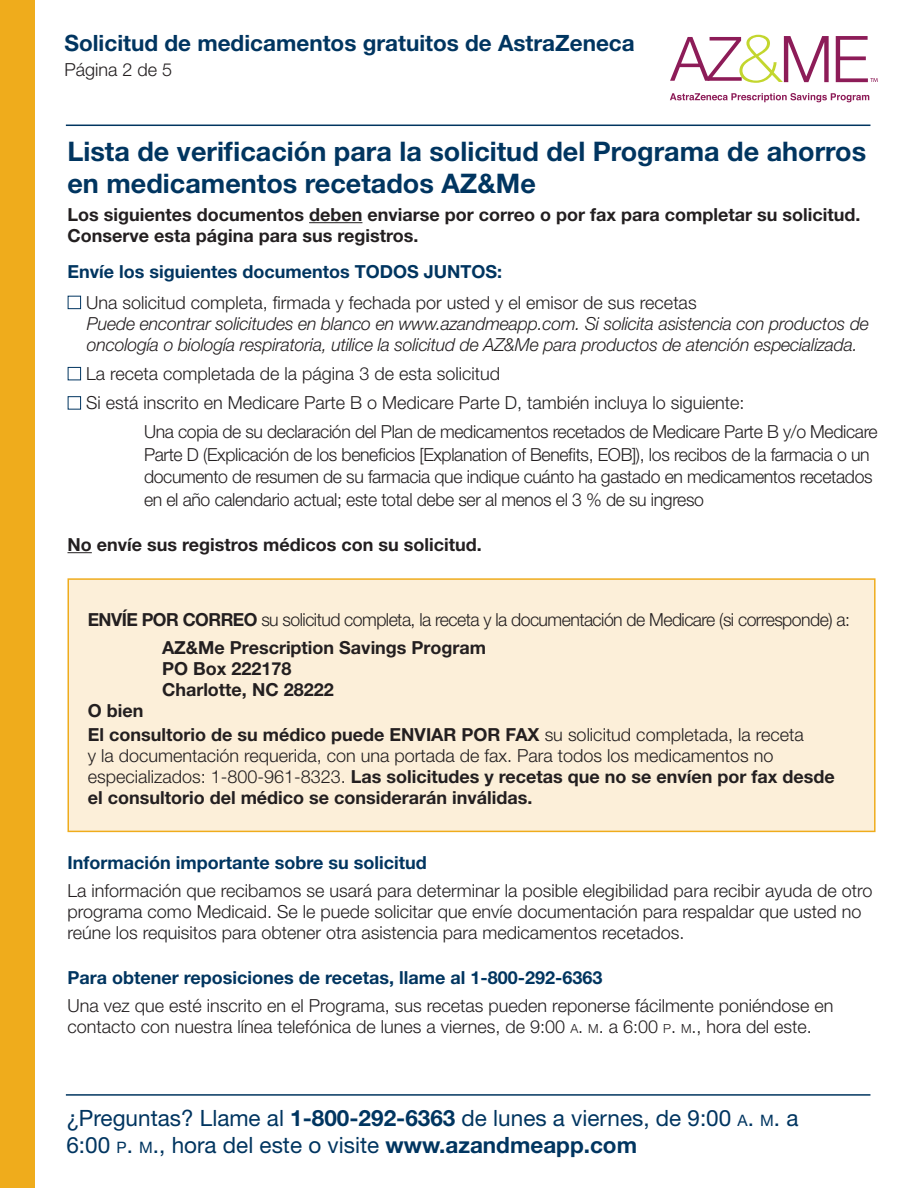
<style>
.page{position:relative;width:918px;height:1188px;background:#fff}
.page>*{position:absolute;margin:0;border:0;box-sizing:border-box;transform-origin:0 0}
.t1{font:700 27px/32.4px "Helvetica Neue LT Std";color:#003560}
.t2{font:22.5px/27px "Helvetica Neue LT Std";color:#003560}
.t3{font:700 22.5px "Helvetica Neue LT Std";color:#003560}
.t4{font:300 18px/21px "Helvetica Neue LT Std";color:#231f20}
.t5{font:300 18px/22.5px "Helvetica Neue LT Std";letter-spacing:-.02em;color:#231f20}
.t6{font:700 18px/21px "Helvetica Neue LT Std";color:#231f20}
.t7{font:italic 300 18px/21px "Helvetica Neue LT Std";letter-spacing:-.01em;color:#231f20}
.t8{font:700 18px "Helvetica Neue LT Std";color:#003560}
.t9{font:300 18px/27.8px "Helvetica Neue LT Std";letter-spacing:-.03em;color:#231f20}
.s1{color:#003560}
.s2{font-style:normal}
.s3{font-weight:700}
.s4{font-weight:300}
.s5{font-size:12.6px}
.s6{font-style:inherit}
.s7{font-size:15.75px}
</style>
<div class="page">
<div style="left:68px;top:578px;width:808px;height:254px;background:#fcefd9;border:2px solid #efac1c"></div>
<svg style="left:670px;top:93px;width:199px;height:9px"></svg>
<svg style="left:670px;top:35px;width:159px;height:48px"></svg>
<svg style="left:836px;top:36px;width:42px;height:46px"></svg>
<hr style="left:66px;top:125px;width:804px;height:1px;background:#003560">
<hr style="left:66px;top:1094px;width:804px;height:2px;background:#003560">
<div style="left:0;top:0;width:35px;height:1188px;background:#efac1c"></div>
<hr style="left:309px;top:222px;width:53px;height:1px;background:#231f20">
<svg style="left:68px;top:552px;width:24px;height:1px"></svg>
<p class="t3" style="left:64px;top:29px;width:572px">Solicitud de medicamentos gratuitos de AstraZeneca</p>
<p class="t4" style="left:64px;top:58px;width:109px">Página 2 de 5</p>
<h1 class="t1" style="left:68px;top:134px;width:800px">Lista de verificación para la solicitud del Programa de ahorros en medicamentos recetados AZ&amp;Me</h1>
<p class="t6" style="left:68px;top:204px;width:794px">Los siguientes documentos deben enviarse por correo o por fax para completar su solicitud.<br>Conserve esta página para sus registros.</p>
<p class="t8" style="left:68px;top:260px;width:436px">Envíe los siguientes documentos TODOS JUNTOS:</p>
<p class="t7" style="left:87px;top:292px;width:784px;text-indent:-19px"><span class="s1">■</span> <span class="s2">Una solicitud completa, firmada y fechada por usted y el emisor de sus recetas<br></span>Puede encontrar solicitudes en blanco en www.azandmeapp.com. Si solicita asistencia con productos de oncología o biología respiratoria, utilice la solicitud de AZ&amp;Me para productos de atención especializada.</p>
<p class="t4" style="left:68px;top:363px;width:434px"><span class="s1">■</span> La receta completada de la página 3 de esta solicitud</p>
<p class="t5" style="left:144px;top:388px;width:735px;line-height:29.2px;text-indent:-77px"><span class="s1">■</span> Si está inscrito en Medicare Parte B o Medicare Parte D, también incluya lo siguiente:<br>Una copia de su declaración del Plan de medicamentos recetados de Medicare Parte B y/o Medicare</p>
<p class="t5" style="left:144px;top:443px;width:730px">Parte D (Explicación de los beneficios [Explanation of Benefits, EOB]), los recibos de la farmacia o un documento de resumen de su farmacia que indique cuánto ha gastado en medicamentos recetados en el año calendario actual; este total debe ser al menos el 3 % de su ingreso</p>
<p class="t6" style="left:68px;top:534px;width:416px">No envíe sus registros médicos con su solicitud.</p>
<p class="t9" style="left:162px;top:605px;width:689px;text-indent:-74px"><span class="s3">ENVÍE POR CORREO</span> su solicitud completa, la receta y la documentación de Medicare (si corresponde) a:<br><span class="s3">AZ&amp;Me Prescription Savings Program</span></p>
<p class="t6" style="left:162px;top:657px;width:173px">PO Box 222178<br>Charlotte, NC 28222</p>
<p class="t6" style="left:88px;top:698px;width:717px;line-height:24.5px">O bien<br>El consultorio de su médico puede ENVIAR POR FAX <span class="s4">su solicitud completada, la receta</span></p>
<p class="t4" style="left:88px;top:745px;width:749px">y la documentación requerida, con una portada de fax. Para todos los medicamentos no especializados: 1-800-961-8323. <span class="s3">Las solicitudes y recetas que no se envíen por fax desde el consultorio del médico se considerarán inválidas.</span></p>
<p class="t8" style="left:68px;top:852px;width:361px">Información importante sobre su solicitud</p>
<p class="t4" style="left:68px;top:880px;width:806px">La información que recibamos se usará para determinar la posible elegibilidad para recibir ayuda de otro programa como Medicaid. Se le puede solicitar que envíe documentación para respaldar que usted no reúne los requisitos para obtener otra asistencia para medicamentos recetados.</p>
<p class="t8" style="left:68px;top:967px;width:536px">Para obtener reposiciones de recetas, llame al 1-800-292-6363</p>
<p class="t4" style="left:68px;top:995px;width:767px">Una vez que esté inscrito en el Programa, sus recetas pueden reponerse fácilmente poniéndose en contacto con nuestra línea telefónica de lunes a viernes, de 9:00 <span class="s5">A</span><span class="s6">.</span> <span class="s5">M</span><span class="s6">.</span> a 6:00 <span class="s5">P</span><span class="s6">.</span> <span class="s5">M</span><span class="s6">.</span>, hora del este.</p>
<p class="t2" style="left:66px;top:1105px;width:734px">¿Preguntas? Llame al <span class="s3">1-800-292-6363</span> de lunes a viernes, de 9:00 <span class="s7">A</span><span class="s6">.</span> <span class="s7">M</span><span class="s6">.</span> a<br>6:00 <span class="s7">P</span><span class="s6">.</span> <span class="s7">M</span><span class="s6">.</span>, hora del este o visite <span class="s3">www.azandmeapp.com</span></p>
</div>
